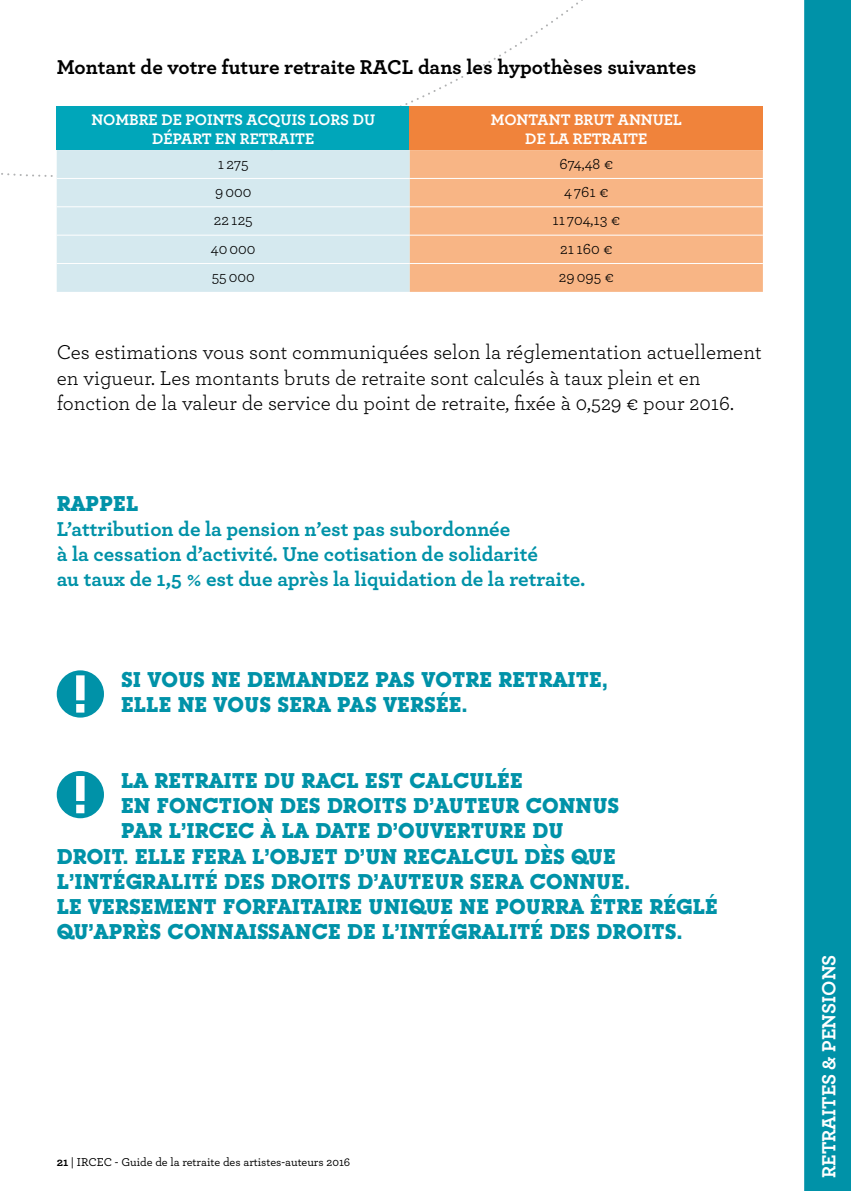
<style>
.page{position:relative;width:851px;height:1191px;background:#fff}
.page>*{position:absolute;margin:0;border:0;box-sizing:border-box;transform-origin:0 0}
.t1{font:700 21px/25.2px "Lubalin Graph IT Cby BT";color:#0092a8}
.t2{font:21px/25.2px "Archer";color:#000}
.t3{font:700 21px/25.2px "Archer";color:#0092a8}
.t4{font:700 21px "Archer";color:#000}
.t5{font:700 20px "Archer";color:#fff}
.t6{font:700 16px/19.2px "Archer";color:#fff;text-align:center}
.t7{font:16px "Archer";letter-spacing:-.01em;color:#000}
.t8{font:500 12px "Archer";color:#000}
.s1{font-weight:700}
</style>
<div class="page">
<svg style="left:67px;top:0;width:696px;height:178px"></svg>
<svg style="left:1px;top:106px;width:63px;height:72px"></svg>
<div style="left:804px;top:0;width:46px;height:1191px;background:#0092a8"></div>
<div style="left:57px;top:107px;width:353px;height:43px;background:#00a6ba"></div>
<div style="left:410px;top:107px;width:352px;height:43px;background:#f0833b"></div>
<div style="left:57px;top:150px;width:353px;height:142px;background:#d5e9ef"></div>
<div style="left:410px;top:150px;width:352px;height:142px;background:#f8b585"></div>
<hr style="left:57px;top:178px;width:353px;height:1px;background:#fff">
<hr style="left:410px;top:178px;width:352px;height:1px;background:#fff">
<hr style="left:57px;top:206px;width:353px;height:1px;background:#fff">
<hr style="left:410px;top:206px;width:352px;height:1px;background:#fff">
<hr style="left:57px;top:235px;width:353px;height:1px;background:#fff">
<hr style="left:410px;top:235px;width:352px;height:1px;background:#fff">
<hr style="left:57px;top:263px;width:353px;height:1px;background:#fff">
<hr style="left:410px;top:263px;width:352px;height:1px;background:#fff">
<div style="left:57px;top:670px;width:47px;height:47px;background:#0092a8;border-radius:50%"></div>
<svg style="left:76px;top:675px;width:9px;height:37px"></svg>
<div style="left:57px;top:771px;width:47px;height:47px;background:#0092a8;border-radius:50%"></div>
<svg style="left:76px;top:776px;width:9px;height:37px"></svg>
<p class="t4" style="left:57px;top:50px;width:641px">Montant de votre future retraite RACL dans les hypothèses suivantes</p>
<p class="t6" style="left:91px;top:109px;width:285px">NOMBRE DE POINTS ACQUIS LORS DU<br>DÉPART EN RETRAITE</p>
<p class="t6" style="left:490px;top:109px;width:193px">MONTANT BRUT ANNUEL<br>DE LA RETRAITE</p>
<p class="t7" style="left:218px;top:152px;width:32px">1 275</p>
<p class="t7" style="left:559px;top:152px;width:55px">674,48 €</p>
<p class="t7" style="left:215px;top:181px;width:38px">9 000</p>
<p class="t7" style="left:564px;top:181px;width:46px">4 761 €</p>
<p class="t7" style="left:214px;top:209px;width:40px">22 125</p>
<p class="t7" style="left:552px;top:209px;width:69px">11 704,13 €</p>
<p class="t7" style="left:211px;top:237px;width:46px">40 000</p>
<p class="t7" style="left:560px;top:237px;width:54px">21 160 €</p>
<p class="t7" style="left:212px;top:266px;width:45px">55 000</p>
<p class="t7" style="left:558px;top:266px;width:57px">29 095 €</p>
<p class="t2" style="left:57px;top:339px;width:706px">Ces estimations vous sont communiquées selon la réglementation actuellement en vigueur. Les montants bruts de retraite sont calculés à taux plein et en fonction de la valeur de service du point de retraite, fixée à 0,529 € pour 2016.</p>
<p class="t1" style="left:57px;top:490px;width:83px">RAPPEL</p>
<p class="t3" style="left:57px;top:515px;width:530px">L’attribution de la pension n’est pas subordonnée<br>à la cessation d’activité. Une cotisation de solidarité<br>au taux de 1,5 % est due après la liquidation de la retraite.</p>
<p class="t1" style="left:121px;top:667px;width:488px">SI VOUS NE DEMANDEZ PAS VOTRE RETRAITE,<br>ELLE NE VOUS SERA PAS VERSÉE.</p>
<p class="t1" style="left:121px;top:768px;width:403px">LA RETRAITE DU RACL EST CALCULÉE</p>
<p class="t1" style="left:121px;top:793px;width:500px">EN FONCTION DES DROITS D’AUTEUR CONNUS</p>
<p class="t1" style="left:121px;top:818px;width:444px">PAR L’IRCEC À LA DATE D’OUVERTURE DU</p>
<p class="t1" style="left:57px;top:843px;width:560px">DROIT. ELLE FERA L’OBJET D’UN RECALCUL DÈS QUE</p>
<p class="t1" style="left:57px;top:868px;width:575px">L’INTÉGRALITÉ DES DROITS D’AUTEUR SERA CONNUE.</p>
<p class="t1" style="left:57px;top:894px;width:662px">LE VERSEMENT FORFAITAIRE UNIQUE NE POURRA ÊTRE RÉGLÉ</p>
<p class="t1" style="left:57px;top:919px;width:627px">QU’APRÈS CONNAISSANCE DE L’INTÉGRALITÉ DES DROITS.</p>
<p class="t8" style="left:57px;top:1153px;width:295px"><span class="s1">21</span> | IRCEC - Guide de la retraite des artistes-auteurs 2016</p>
<p class="t5" style="left:813px;top:1178px;width:225px;rotate:-90deg">RETRAITES &amp; PENSIONS</p>
</div>
